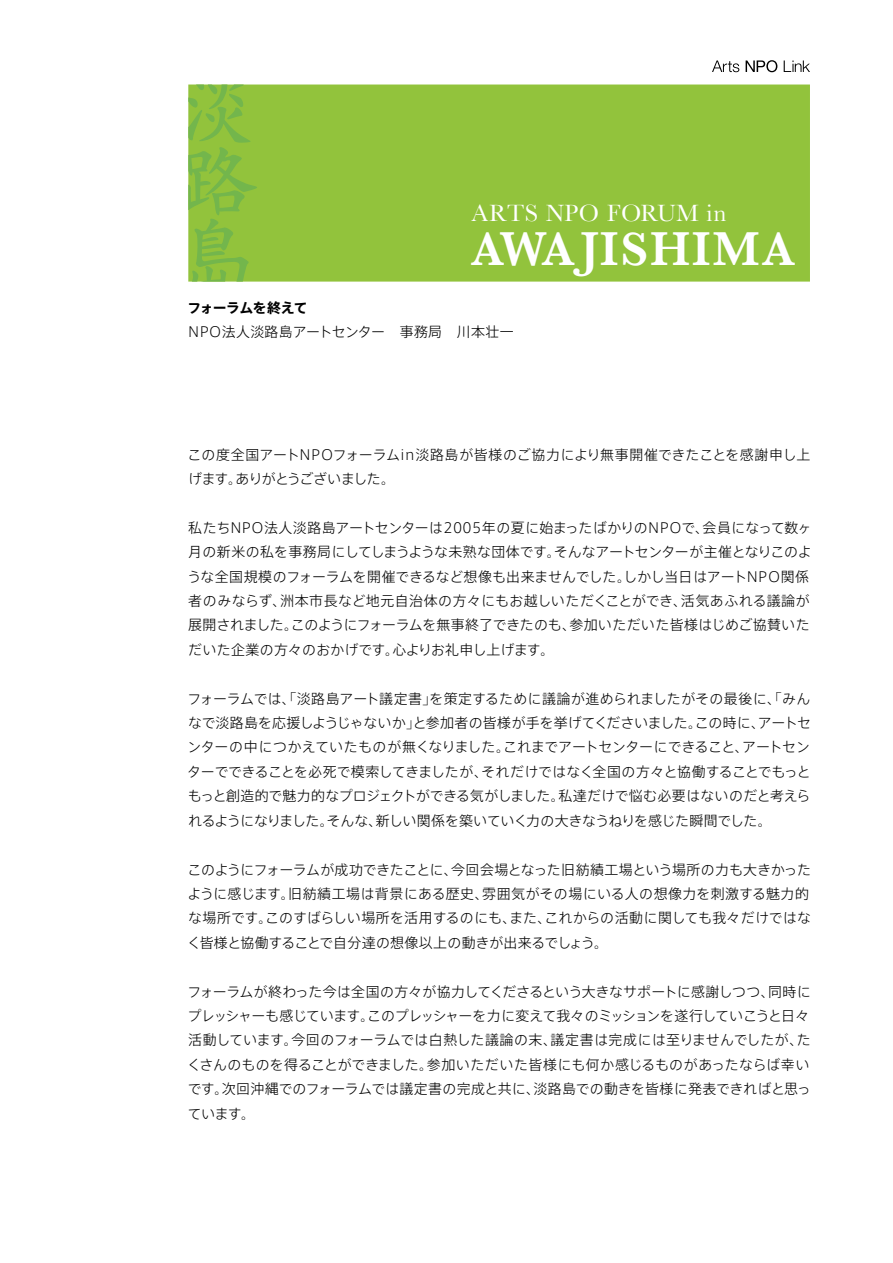
<style>
.page{position:relative;width:893px;height:1263px;background:#fff}
.page>*{position:absolute;margin:0;border:0;box-sizing:border-box;transform-origin:0 0}
.t1{font:600 48.75px "Baskerville";letter-spacing:.04em;color:#fff}
.t2{font:24.6px "Baskerville";letter-spacing:.01em;color:#fff}
.t3{font:300 13.95px/24.5px "Axis Std";letter-spacing:-.005em;color:#000}
.t4{font:300 13.95px/24.5px "Axis Std";letter-spacing:.025em;color:#000}
.s1{font-weight:700}
</style>
<div class="page">
<svg style="left:746px;top:60px;width:31px;height:12px"></svg>
<svg style="left:784px;top:60px;width:26px;height:12px"></svg>
<svg style="left:712px;top:60px;width:27px;height:12px"></svg>
<div style="left:188px;top:85px;width:622px;height:197px;background:#92c33c"></div>
<svg style="left:188px;top:85px;width:69px;height:197px"></svg>
<p class="t2" style="left:471px;top:198px;width:257px">ARTS NPO FORUM in</p>
<p class="t1" style="left:471px;top:221px;width:326px">AWAJISHIMA</p>
<p class="t4" style="left:187px;top:295px;width:328px"><span class="s1">フォーラムを終えて<br></span>NPO法人淡路島アートセンター　事務局　川本壮一</p>
<p class="t3" style="left:188px;top:441px;width:624px">この度全国アートNPOフォーラムin淡路島が皆様のご協力により無事開催できたことを感謝申し上げます。ありがとうございました。</p>
<p class="t3" style="left:187px;top:514px;width:626px">私たちNPO法人淡路島アートセンターは2005年の夏に始まったばかりのNPOで、会員になって数ヶ月の新米の私を事務局にしてしまうような未熟な団体です。そんなアートセンターが主催となりこのような全国規模のフォーラムを開催できるなど想像も出来ませんでした。しかし当日はアートNPO関係者のみならず、洲本市長など地元自治体の方々にもお越しいただくことができ、活気あふれる議論が展開されました。このようにフォーラムを無事終了できたのも、参加いただいた皆様はじめご協賛いただいた企業の方々のおかげです。心よりお礼申し上げます。</p>
<p class="t3" style="left:187px;top:685px;width:625px;text-align:justify">フォーラムでは、「淡路島アート議定書」を策定するために議論が進められましたがその最後に、「みんなで淡路島を応援しようじゃないか」と参加者の皆様が手を挙げてくださいました。この時に、アートセンターの中につかえていたものが無くなりました。これまでアートセンターにできること、アートセンターでできることを必死で模索してきましたが、それだけではなく全国の方々と協働することでもっともっと創造的で魅力的なプロジェクトができる気がしました。私達だけで悩む必要はないのだと考えられるようになりました。そんな、新しい関係を築いていく力の大きなうねりを感じた瞬間でした。</p>
<p class="t3" style="left:187px;top:856px;width:625px">このようにフォーラムが成功できたことに、今回会場となった旧紡績工場という場所の力も大きかったように感じます。旧紡績工場は背景にある歴史、雰囲気がその場にいる人の想像力を刺激する魅力的な場所です。このすばらしい場所を活用するのにも、また、これからの活動に関しても我々だけではなく皆様と協働することで自分達の想像以上の動きが出来るでしょう。</p>
<p class="t3" style="left:187px;top:978px;width:625px;text-align:justify">フォーラムが終わった今は全国の方々が協力してくださるという大きなサポートに感謝しつつ、同時にプレッシャーも感じています。このプレッシャーを力に変えて我々のミッションを遂行していこうと日々活動しています。今回のフォーラムでは白熱した議論の末、議定書は完成には至りませんでしたが、たくさんのものを得ることができました。参加いただいた皆様にも何か感じるものがあったならば幸いです。次回沖縄でのフォーラムでは議定書の完成と共に、淡路島での動きを皆様に発表できればと思っています。</p>
</div>
